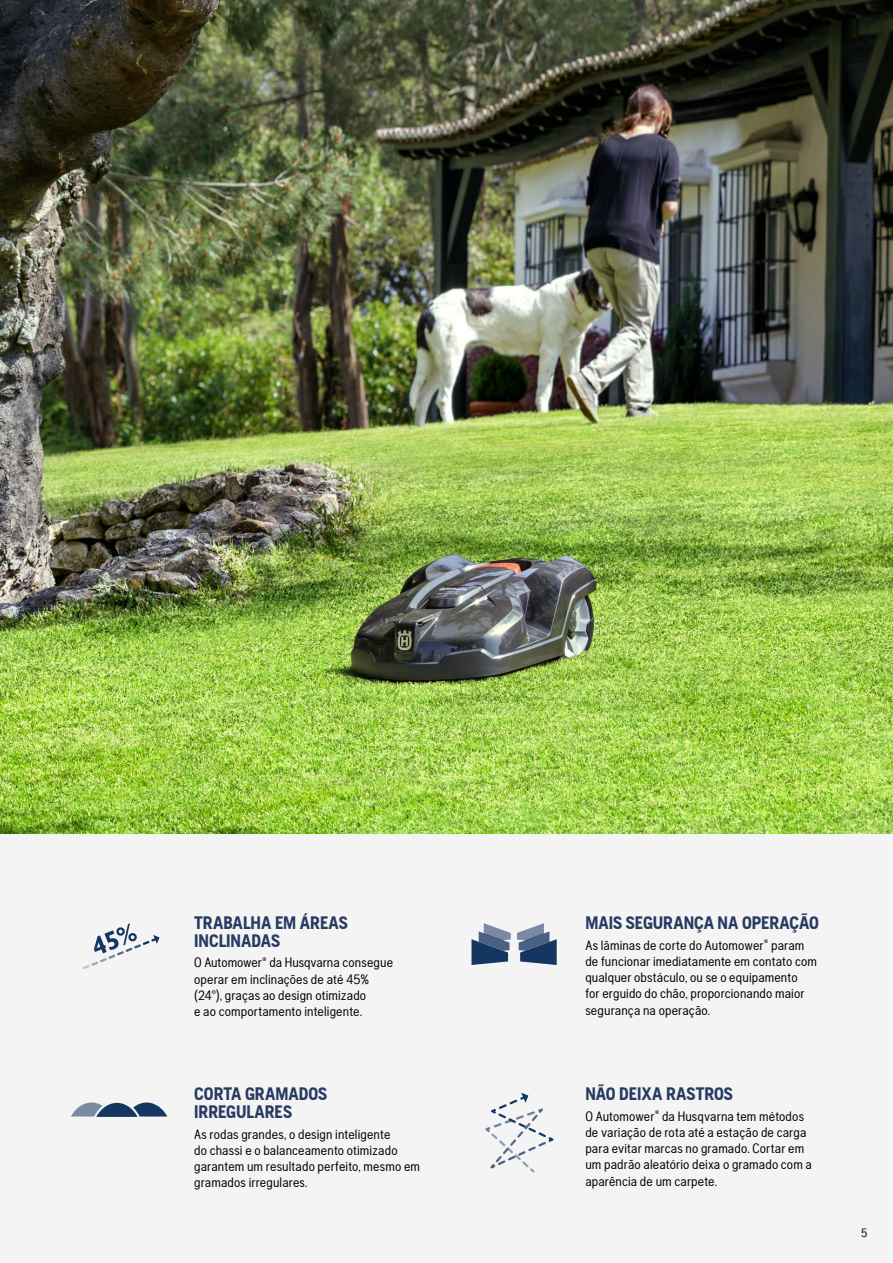
<style>
.page{position:relative;width:893px;height:1263px;background:#fff}
.page>*{position:absolute;margin:0;border:0;box-sizing:border-box;transform-origin:0 0}
.t1{font:700 18px/18px "Husqvarna Gothic";color:#273a60}
.t2{font:13.5px/16.2px "Husqvarna Gothic";letter-spacing:.01em;color:#000}
.t3{font:12px "Husqvarna Gothic";color:#000}
</style>
<div class="page">
<img style="left:0;top:0;width:893px;height:835px">
<div style="left:0;top:835px;width:893px;height:428px;background:#f4f4f4"></div>
<svg style="left:471px;top:923px;width:40px;height:42px"></svg>
<svg style="left:517px;top:923px;width:40px;height:42px"></svg>
<svg style="left:485px;top:1093px;width:68px;height:79px"></svg>
<svg style="left:71px;top:1102px;width:96px;height:15px"></svg>
<svg style="left:83px;top:923px;width:77px;height:46px"></svg>
<h1 class="t1" style="left:194px;top:913px;width:155px">TRABALHA EM ÁREAS<br>INCLINADAS</h1>
<p class="t2" style="left:194px;top:955px;width:200px">O Automower<sup>®</sup> da Husqvarna consegue operar em inclinações de até 45% (24°), graças ao design otimizado<br>e ao comportamento inteligente.</p>
<h1 class="t1" style="left:194px;top:1085px;width:135px">CORTA GRAMADOS<br>IRREGULARES</h1>
<p class="t2" style="left:194px;top:1126px;width:227px">As rodas grandes, o design inteligente<br>do chassi e o balanceamento otimizado garantem um resultado perfeito, mesmo em gramados irregulares.</p>
<h1 class="t1" style="left:585px;top:914px;width:235px">MAIS SEGURANÇA NA OPERAÇÃO</h1>
<p class="t2" style="left:585px;top:937px;width:233px">As lâminas de corte do Automower<sup>®</sup> param de funcionar imediatamente em contato com qualquer obstáculo, ou se o equipamento<br>for erguido do chão, proporcionando maior segurança na operação.</p>
<h1 class="t1" style="left:585px;top:1085px;width:149px">NÃO DEIXA RASTROS</h1>
<p class="t2" style="left:585px;top:1108px;width:228px">O Automower<sup>®</sup> da Husqvarna tem métodos de variação de rota até a estação de carga para evitar marcas no gramado. Cortar em um padrão aleatório deixa o gramado com a aparência de um carpete.</p>
<p class="t3" style="left:861px;top:1226px;width:8px">5</p>
</div>
